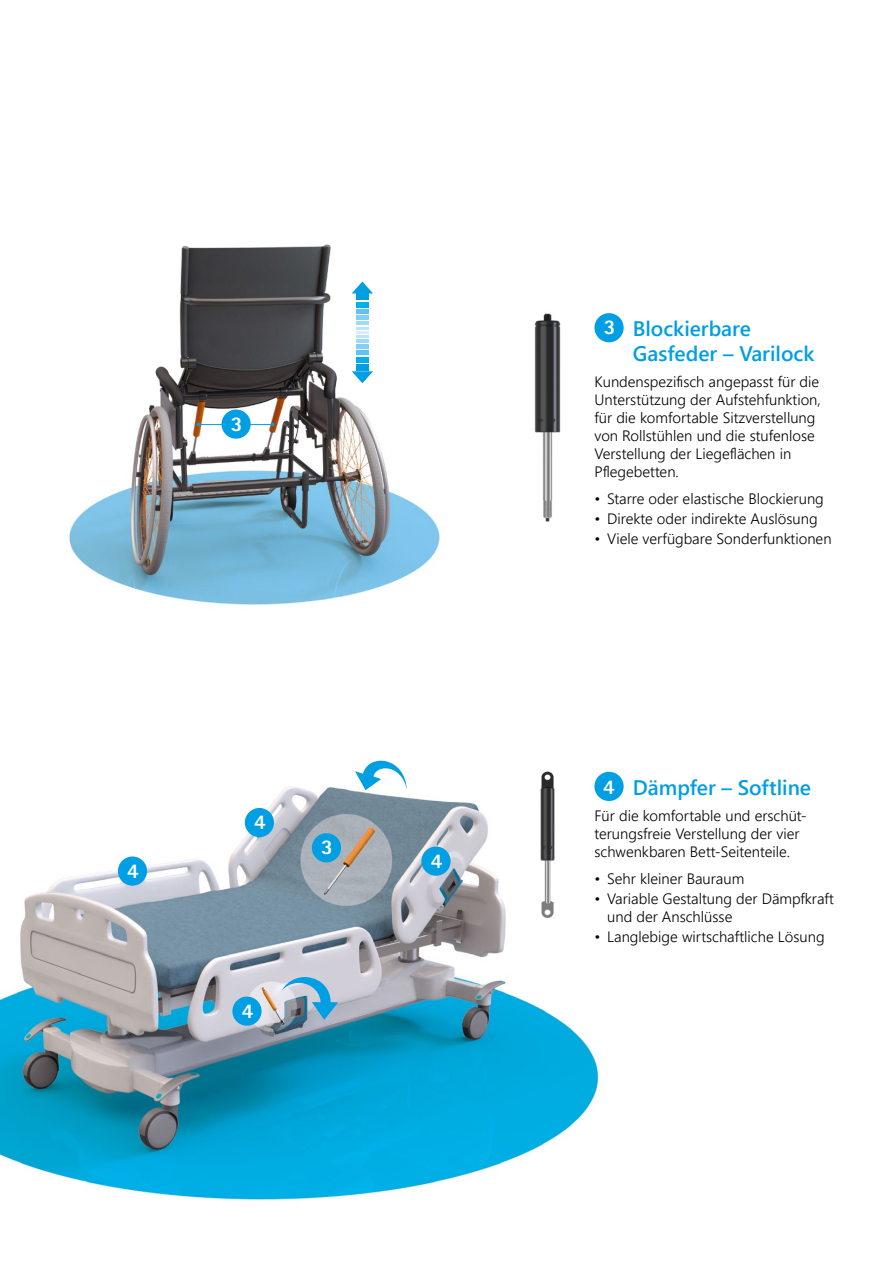
<style>
.page{position:relative;width:893px;height:1263px;background:#fff}
.page>*{position:absolute;margin:0;border:0;box-sizing:border-box;transform-origin:0 0}
.t1{font:600 21px/25.2px "Segoe UI";color:#009ee3}
.t2{font:800 21px "Rotis Sans Serif Pro";color:#fff}
.t3{font:300 15px/18px "Segoe UI";color:#000}
.s1{font-family:"Rotis Sans Serif Pro";font-weight:800;color:#fff}
</style>
<div class="page">
<img style="left:534px;top:313px;width:27px;height:209px">
<img style="left:69px;top:244px;width:371px;height:361px">
<img style="left:0;top:786px;width:601px;height:414px">
<img style="left:540px;top:771px;width:15px;height:148px">
<hr style="left:198px;top:424px;width:75px;height:1px;background:#009ee3">
<svg style="left:352px;top:281px;width:21px;height:12px"></svg>
<svg style="left:352px;top:371px;width:21px;height:12px"></svg>
<div style="left:356px;top:293px;width:12px;height:7px;background:#009ee3"></div>
<div style="left:356px;top:302px;width:12px;height:6px;background:#00b0eb"></div>
<hr style="left:356px;top:310px;width:12px;height:4px;background:#5dc5f1">
<hr style="left:356px;top:316px;width:12px;height:4px;background:#82d0f5">
<div style="left:356px;top:364px;width:12px;height:7px;background:#009ee3"></div>
<div style="left:356px;top:357px;width:12px;height:6px;background:#00b0eb"></div>
<hr style="left:356px;top:351px;width:12px;height:4px;background:#5dc5f1">
<hr style="left:356px;top:345px;width:12px;height:4px;background:#82d0f5">
<svg style="left:356px;top:322px;width:12px;height:21px"></svg>
<div style="left:222px;top:409px;width:29px;height:30px;background:#009ee3;border-radius:50%"></div>
<svg style="left:282px;top:976px;width:56px;height:44px"></svg>
<svg style="left:355px;top:760px;width:52px;height:30px"></svg>
<div style="left:594px;top:313px;width:30px;height:29px;background:#009ee3;border-radius:50%"></div>
<div style="left:594px;top:772px;width:30px;height:29px;background:#009ee3;border-radius:50%"></div>
<div style="left:312px;top:833px;width:29px;height:29px;background:#009ee3;border-radius:50%"></div>
<div style="left:232px;top:996px;width:30px;height:30px;background:#009ee3;border-radius:50%"></div>
<div style="left:118px;top:856px;width:29px;height:30px;background:#009ee3;border-radius:50%"></div>
<div style="left:245px;top:808px;width:29px;height:29px;background:#009ee3;border-radius:50%"></div>
<div style="left:421px;top:846px;width:30px;height:30px;background:#009ee3;border-radius:50%"></div>
<h1 class="t2" style="left:231px;top:410px;width:13px">3</h1>
<h1 class="t2" style="left:127px;top:857px;width:13px">4</h1>
<h1 class="t2" style="left:254px;top:809px;width:13px">4</h1>
<h1 class="t2" style="left:321px;top:834px;width:13px">3</h1>
<h1 class="t2" style="left:242px;top:997px;width:13px">4</h1>
<h1 class="t2" style="left:431px;top:847px;width:13px">4</h1>
<h1 class="t1" style="left:633px;top:315px;width:183px;text-indent:-29px"><span class="s1">3</span> Blockierbare<br>Gasfeder – Varilock</h1>
<p class="t3" style="left:594px;top:373px;width:228px">Kundenspezifisch angepasst für die<br>Unterstützung der Aufstehfunktion, für die komfortable Sitzverstellung von Rollstühlen und die stufenlose<br>Verstellung der Liegeflächen in<br>Pflegebetten.</p>
<p class="t3" style="left:594px;top:489px;width:231px">• Starre oder elastische Blockierung</p>
<p class="t3" style="left:594px;top:509px;width:225px">• Direkte oder indirekte Auslösung</p>
<p class="t3" style="left:594px;top:529px;width:239px">• Viele verfügbare Sonderfunktionen</p>
<h1 class="t1" style="left:633px;top:774px;width:180px">Dämpfer – Softline</h1>
<p class="t3" style="left:594px;top:806px;width:214px">Für die komfortable und erschüt&shy;terungsfreie Verstellung der vier schwenkbaren Bett-Seitenteile.</p>
<p class="t3" style="left:594px;top:869px;width:151px">• Sehr kleiner Bauraum</p>
<p class="t3" style="left:607px;top:889px;width:228px;text-indent:-13px">• Variable Gestaltung der Dämpfkraft und der Anschlüsse</p>
<p class="t3" style="left:594px;top:927px;width:232px">• Langlebige wirtschaftliche Lösung</p>
<h1 class="t2" style="left:603px;top:773px;width:13px">4</h1>
</div>
